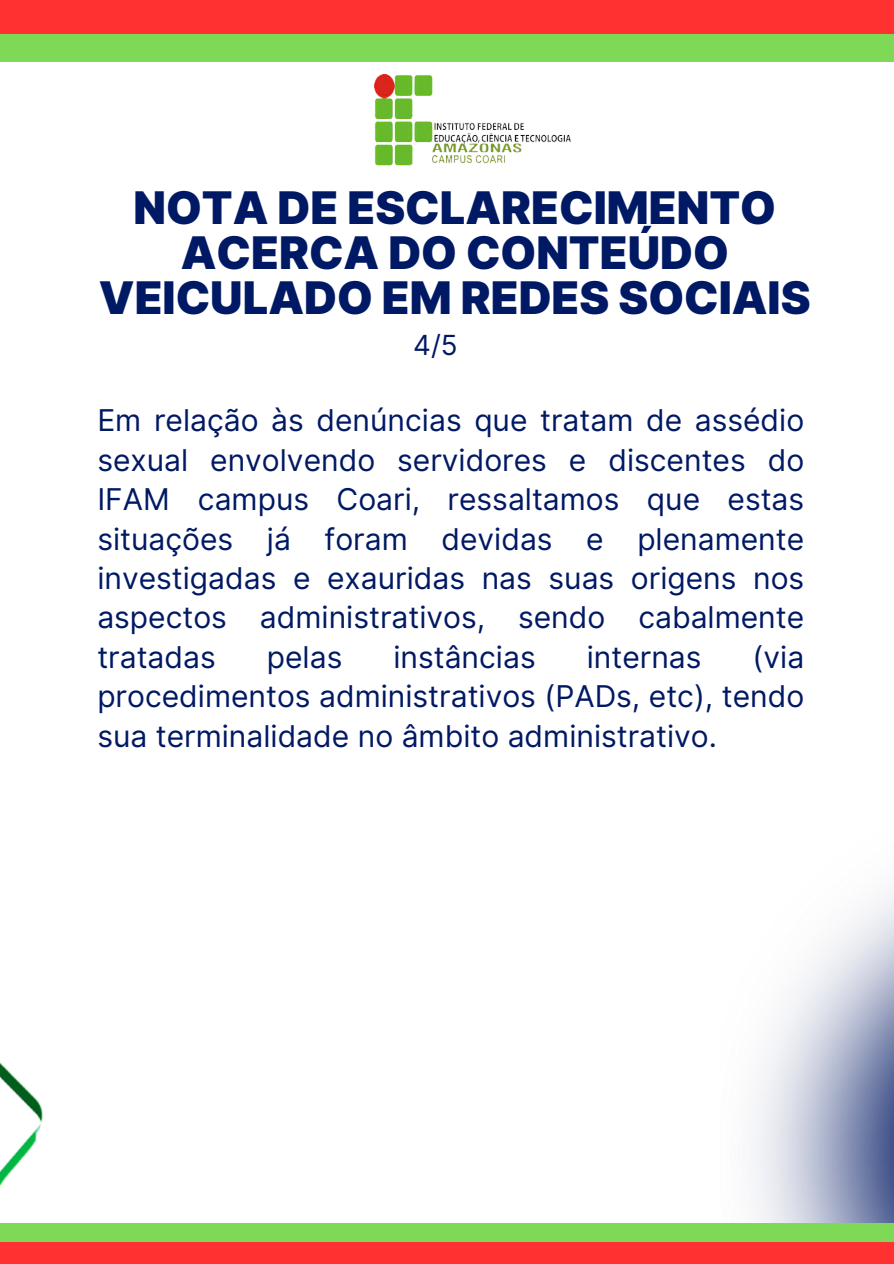
<style>
.page{position:relative;width:894px;height:1264px;background:#fff}
.page>*{position:absolute;margin:0;border:0;box-sizing:border-box;transform-origin:0 0}
.t1{font:900 45px/45px "Inter";color:#001964;text-align:center}
.t2{font:30px/39.3px "Inter";color:#001964;text-align:justify}
.t3{font:27.6px "Inter";color:#001964}
</style>
<div class="page">
<div style="left:0;top:0;width:893px;height:62px;background:#7ed957"></div>
<div style="left:0;top:0;width:893px;height:34px;background:#ff3131"></div>
<img style="left:753px;top:891px;width:140px;height:332px">
<div style="left:0;top:1223px;width:893px;height:40px;background:#7ed957"></div>
<div style="left:0;top:1241px;width:893px;height:22px;background:#ff3131"></div>
<img style="left:374px;top:74px;width:196px;height:92px">
<img style="left:0;top:1062px;width:77px;height:180px">
<h1 class="t1" style="left:99px;top:185px;width:713px">NOTA DE ESCLARECIMENTO<br>ACERCA DO CONTEÚDO<br>VEICULADO EM REDES SOCIAIS</h1>
<p class="t3" style="left:413px;top:329px;width:46px">4/5</p>
<p class="t2" style="left:97px;top:401px;width:708px">Em relação às denúncias que tratam de assédio sexual envolvendo servidores e discentes do IFAM campus Coari, ressaltamos que estas situações já foram devidas e plenamente investigadas e exauridas nas suas origens nos aspectos administrativos, sendo cabalmente tratadas</p>
<p class="t2" style="left:267px;top:637px;width:77px">pelas</p>
<p class="t2" style="left:393px;top:637px;width:144px">instâncias</p>
<p class="t2" style="left:586px;top:637px;width:116px">internas</p>
<p class="t2" style="left:97px;top:637px;width:708px;text-indent:655px">(via procedimentos administrativos (PADs, etc), tendo sua terminalidade no âmbito administrativo.</p>
</div>
